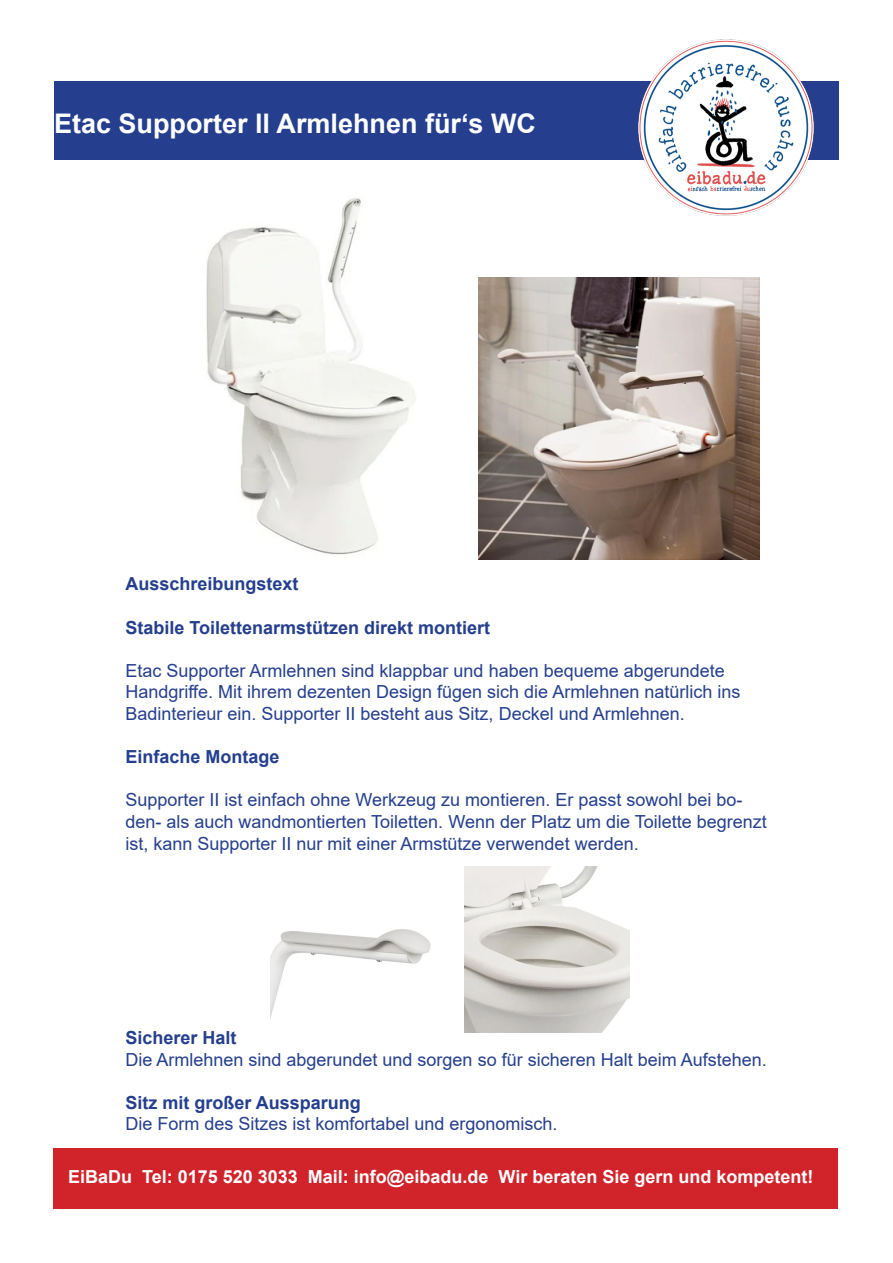
<style>
.page{position:relative;width:893px;height:1263px;background:#fff}
.page>*{position:absolute;margin:0;border:0;box-sizing:border-box;transform-origin:0 0}
.t1{font:700 27px "Arial";color:#fff}
.t2{font:18px/21.6px "Arial";color:#253f8e}
.t3{font:700 18px "Arial";color:#253f8e}
.t4{font:700 18px "Arial";color:#fff}
</style>
<div class="page">
<div style="left:54px;top:81px;width:784px;height:78px;background:#253f8e"></div>
<div style="left:53px;top:1148px;width:785px;height:61px;background:#d1232a"></div>
<img style="left:629px;top:39px;width:194px;height:177px">
<img style="left:206px;top:197px;width:300px;height:358px">
<img style="left:478px;top:278px;width:282px;height:281px">
<img style="left:270px;top:929px;width:161px;height:90px">
<img style="left:464px;top:867px;width:165px;height:165px">
<p class="t1" style="left:54px;top:104px;width:484px">Etac Supporter ll Armlehnen für‘s WC</p>
<p class="t3" style="left:125px;top:571px;width:175px">Ausschreibungstext</p>
<p class="t3" style="left:125px;top:614px;width:366px">Stabile Toilettenarmstützen direkt montiert</p>
<p class="t2" style="left:125px;top:659px;width:616px">Etac Supporter Armlehnen sind klappbar und haben bequeme abgerundete<br>Handgriffe. Mit ihrem dezenten Design fügen sich die Armlehnen natürlich ins<br>Badinterieur ein. Supporter II besteht aus Sitz, Deckel und Armlehnen.</p>
<p class="t3" style="left:125px;top:744px;width:156px">Einfache Montage</p>
<p class="t2" style="left:125px;top:789px;width:643px">Supporter II ist einfach ohne Werkzeug zu montieren. Er passt sowohl bei bo&shy;den- als auch wandmontierten Toiletten. Wenn der Platz um die Toilette begrenzt ist, kann Supporter II nur mit einer Armstütze verwendet werden.</p>
<p class="t3" style="left:125px;top:1025px;width:113px">Sicherer Halt</p>
<p class="t2" style="left:125px;top:1048px;width:643px">Die Armlehnen sind abgerundet und sorgen so für sicheren Halt beim Aufstehen.</p>
<p class="t3" style="left:125px;top:1090px;width:237px">Sitz mit großer Aussparung</p>
<p class="t2" style="left:125px;top:1113px;width:434px">Die Form des Sitzes ist komfortabel und ergonomisch.</p>
<p class="t4" style="left:68px;top:1164px;width:747px">EiBaDu Tel: 0175 520 3033 Mail: info@eibadu.de Wir beraten Sie gern und kompetent!</p>
</div>
